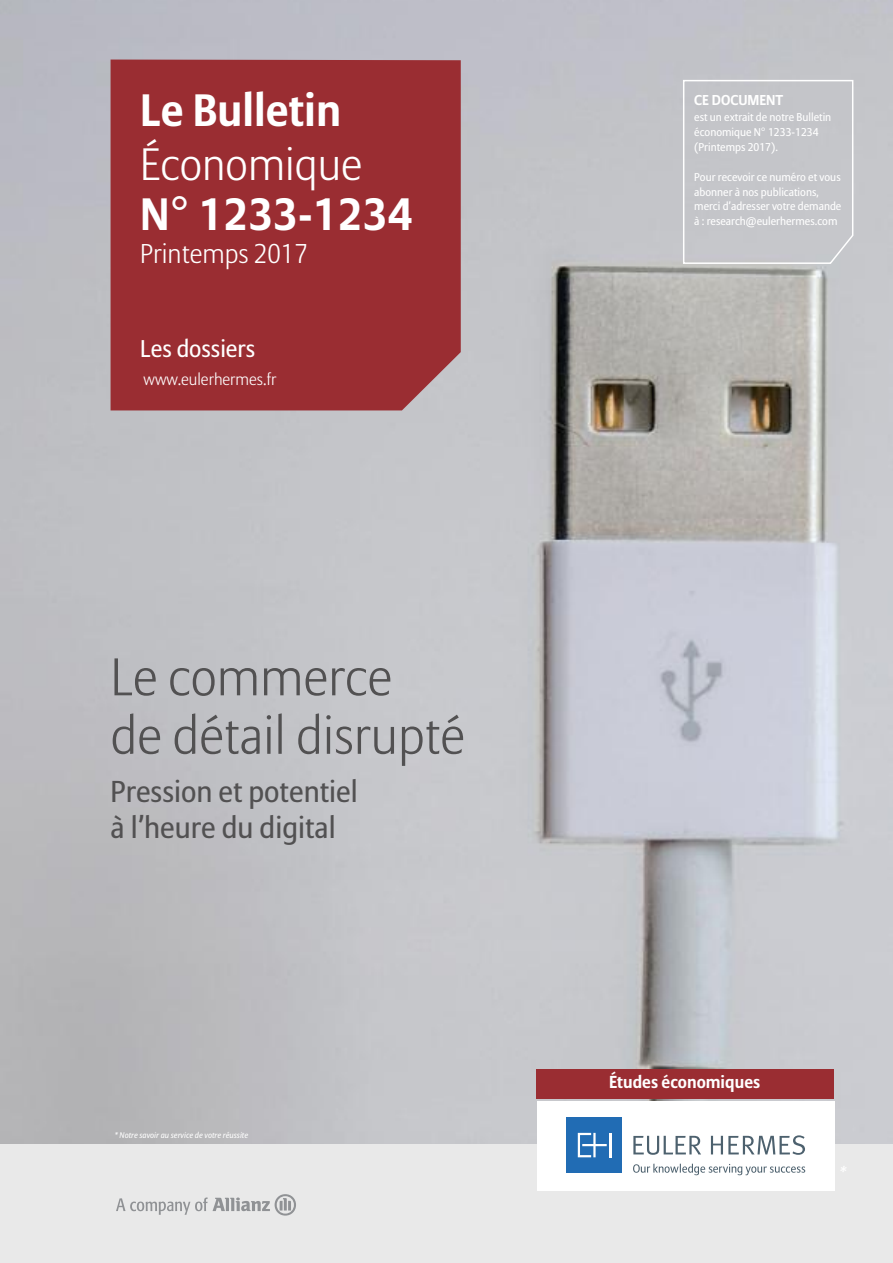
<style>
.page{position:relative;width:893px;height:1263px;background:#fff}
.page>*{position:absolute;margin:0;border:0;box-sizing:border-box;transform-origin:0 0}
.t1{font:300 52.5px/58.5px "Allianz Sans";color:#525152}
.t2{font:700 45px "Allianz Sans";color:#fff}
.t3{font:300 45px "Allianz Sans";color:#fff}
.t4{font:30px/36px "Allianz Sans";color:#525152}
.t5{font:300 27px "Allianz Sans";color:#fff}
.t6{font:24px "Allianz Sans";color:#fff}
.t7{font:700 17.25px "Allianz Sans";color:#fff}
.t8{font:300 16.5px "Allianz Sans";color:#fff}
.t9{font:700 14.25px "Allianz Sans";color:#fff}
.t10{font:11.25px/14.9px "Allianz Sans";color:#fff}
.t11{font:italic 8.25px "Allianz Sans";color:#fff}
</style>
<div class="page">
<img style="left:0;top:0;width:893px;height:1144px">
<div style="left:0;top:1144px;width:893px;height:119px;background:#e9e9e9"></div>
<div style="left:111px;top:60px;width:350px;height:350px;background:#9a2d32"></div>
<div style="left:536px;top:1068px;width:297px;height:30px;background:#9a2d32"></div>
<div style="left:537px;top:1101px;width:298px;height:89px;background:#fff"></div>
<div style="left:567px;top:1117px;width:55px;height:56px;background:#216cb4"></div>
<hr style="left:609px;top:1133px;width:2px;height:24px;background:#fefefe">
<svg style="left:578px;top:1133px;width:29px;height:24px"></svg>
<svg style="left:633px;top:1136px;width:68px;height:19px"></svg>
<svg style="left:711px;top:1135px;width:94px;height:20px"></svg>
<svg style="left:633px;top:1163px;width:172px;height:12px"></svg>
<svg style="left:116px;top:1194px;width:180px;height:21px"></svg>
<div style="left:683px;top:80px;width:170px;height:184px;background:#c5c6ca"></div>
<h2 class="t2" style="left:140px;top:92px;width:202px">Le Bulletin</h2>
<h2 class="t3" style="left:140px;top:146px;width:223px">Économique</h2>
<h2 class="t2" style="left:140px;top:196px;width:274px">N° 1233-1234</h2>
<h3 class="t5" style="left:140px;top:243px;width:169px">Printemps 2017</h3>
<h3 class="t6" style="left:140px;top:338px;width:116px">Les dossiers</h3>
<h3 class="t8" style="left:144px;top:373px;width:134px">www.eulerhermes.fr</h3>
<h1 class="t1" style="left:111px;top:652px;width:356px">Le commerce<br>de détail disrupté</h1>
<h3 class="t4" style="left:111px;top:776px;width:249px">Pression et potentiel à l’heure du digital</h3>
<p class="t11" style="left:115px;top:1131px;width:135px">* Notre savoir au service de votre réussite</p>
<p class="t9" style="left:694px;top:91px;width:90px">CE DOCUMENT</p>
<p class="t10" style="left:694px;top:111px;width:139px">est un extrait de notre Bulletin économique N° 1233-1234 (Printemps 2017).</p>
<p class="t10" style="left:694px;top:170px;width:149px">Pour recevoir ce numéro et vous abonner à nos publications, merci d’adresser votre demande à : research@eulerhermes.com</p>
<h3 class="t7" style="left:609px;top:1075px;width:153px">Études économiques</h3>
</div>
